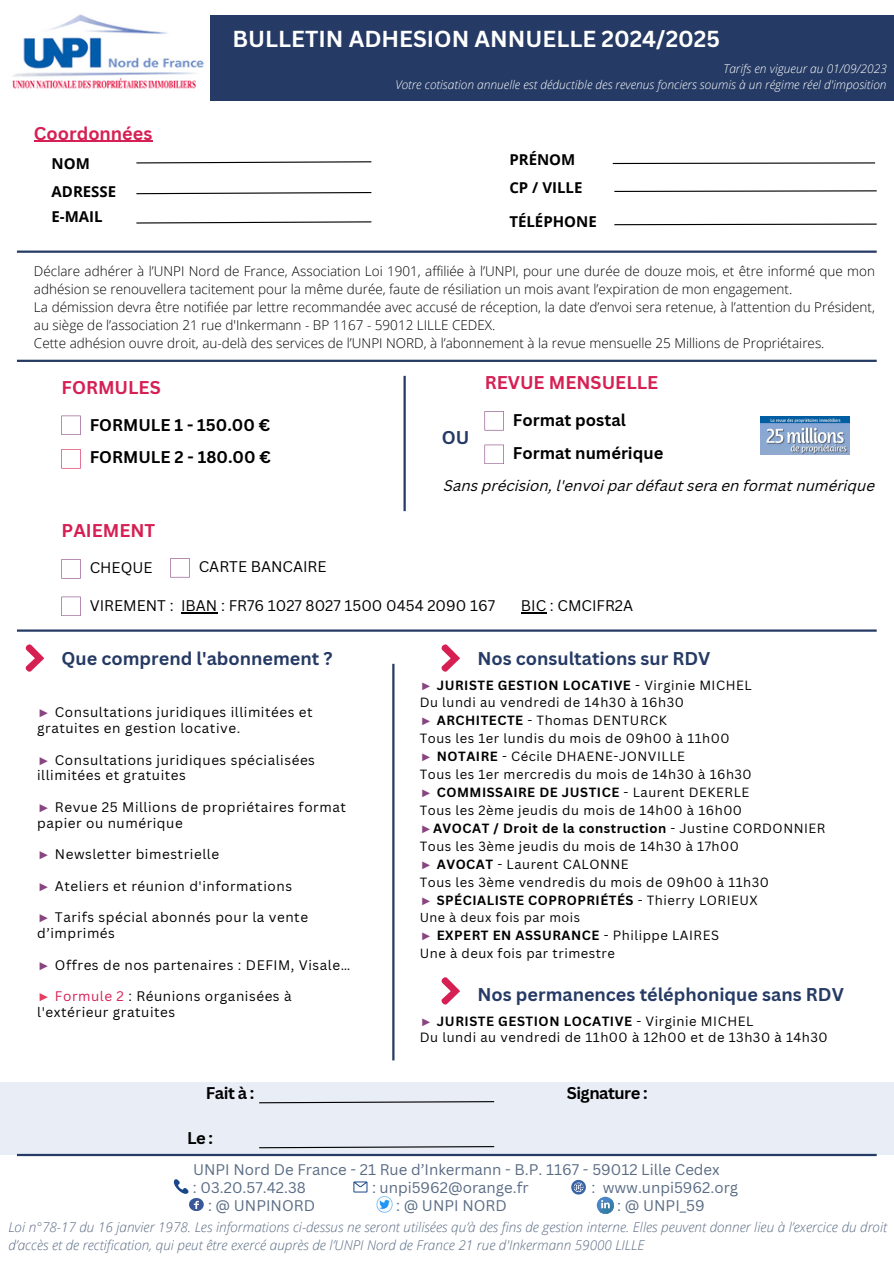
<style>
.page{position:relative;width:894px;height:1264px;background:#fff}
.page>*{position:absolute;margin:0;border:0;box-sizing:border-box;transform-origin:0 0}
.t1{font:700 22.5px "Canva Sans";color:#fff}
.t2{font:700 18px "Canva Sans";color:#253a64}
.t3{font:700 18px "Canva Sans";color:#d62054}
.t4{font:700 16.5px "Canva Sans";color:#000}
.t5{font:700 16.5px "Canva Sans";letter-spacing:-.03em;color:#000}
.t6{font:15px "Canva Sans";color:#5a6c84}
.t7{font:15px "Canva Sans";color:#000}
.t8{font:italic 15px "Canva Sans";color:#000}
.t9{font:700 15px "Open Sans";color:#000}
.t10{font:300 13.5px/18px "Open Sans";color:#000}
.t11{font:13.5px/15.8px "Canva Sans";letter-spacing:.04em;color:#000}
.t12{font:italic 300 13.5px/18px "Open Sans";color:#5a6c84}
.t13{font:13.05px "Canva Sans";letter-spacing:.04em;color:#000}
.t14{font:700 13.05px "Canva Sans";letter-spacing:.04em;color:#000}
.t15{font:12.6px "Canva Sans";letter-spacing:.04em;color:#000}
.t16{font:italic 300 12px "Open Sans";color:#fff}
.s1{font-family:"Liberation Serif";font-weight:400;color:#884580}
.s2{font-weight:400}
.s3{font-family:"Liberation Serif";color:#884580}
.s4{font-weight:700}
.s5{font-family:"Liberation Serif";color:#e93b5d}
.s6{color:#d62054}
</style>
<div class="page">
<div style="left:0;top:15px;width:893px;height:86px;background:#253a64"></div>
<svg style="left:61px;top:415px;width:20px;height:20px"></svg>
<svg style="left:61px;top:449px;width:20px;height:19px"></svg>
<hr style="left:17px;top:250px;width:859px;height:3px;background:#253a64">
<hr style="left:17px;top:360px;width:859px;height:2px;background:#253a64">
<hr style="left:17px;top:629px;width:859px;height:2px;background:#253a64">
<hr style="left:403px;top:376px;width:2px;height:135px;background:#253a64">
<img style="left:0;top:14px;width:209px;height:87px">
<svg style="left:612px;top:162px;width:263px;height:3px"></svg>
<svg style="left:614px;top:190px;width:263px;height:2px"></svg>
<svg style="left:614px;top:223px;width:263px;height:3px"></svg>
<svg style="left:136px;top:161px;width:236px;height:3px"></svg>
<svg style="left:136px;top:192px;width:236px;height:3px"></svg>
<svg style="left:136px;top:221px;width:236px;height:3px"></svg>
<svg style="left:484px;top:411px;width:20px;height:19px"></svg>
<svg style="left:484px;top:444px;width:20px;height:20px"></svg>
<img style="left:760px;top:416px;width:89px;height:39px">
<svg style="left:61px;top:559px;width:20px;height:19px"></svg>
<svg style="left:170px;top:558px;width:20px;height:19px"></svg>
<svg style="left:61px;top:596px;width:20px;height:20px"></svg>
<svg style="left:25px;top:644px;width:19px;height:28px"></svg>
<svg style="left:353px;top:1181px;width:14px;height:11px"></svg>
<svg style="left:596px;top:1196px;width:17px;height:17px"></svg>
<svg style="left:599px;top:1199px;width:15px;height:15px"></svg>
<img style="left:376px;top:1196px;width:16px;height:16px">
<svg style="left:173px;top:1179px;width:30px;height:31px"></svg>
<svg style="left:571px;top:1179px;width:14px;height:15px"></svg>
<hr style="left:34px;top:141px;width:118px;height:1px;background:#d62054">
<div style="left:0;top:1081px;width:893px;height:73px;background:#e8edf6"></div>
<hr style="left:181px;top:612px;width:36px;height:1px;background:#000">
<svg style="left:521px;top:612px;width:25px;height:1px"></svg>
<hr style="left:392px;top:663px;width:2px;height:397px;background:#253a64">
<svg style="left:441px;top:644px;width:18px;height:28px"></svg>
<hr style="left:17px;top:1153px;width:859px;height:3px;background:#253a64">
<svg style="left:441px;top:977px;width:18px;height:28px"></svg>
<svg style="left:259px;top:1101px;width:236px;height:2px"></svg>
<svg style="left:259px;top:1146px;width:236px;height:2px"></svg>
<p class="t1" style="left:232px;top:23px;width:489px">BULLETIN ADHESION ANNUELLE 2024/2025</p>
<p class="t3" style="left:34px;top:120px;width:120px">Coordonnées</p>
<p class="t9" style="left:52px;top:153px;width:40px">NOM</p>
<p class="t9" style="left:52px;top:181px;width:66px">ADRESSE</p>
<p class="t9" style="left:52px;top:206px;width:53px">E-MAIL</p>
<p class="t16" style="left:723px;top:60px;width:165px">Tarifs en vigueur au 01/09/2023</p>
<p class="t16" style="left:395px;top:76px;width:492px">Votre cotisation annuelle est déductible des revenus fonciers soumis à un régime réel d'imposition</p>
<p class="t9" style="left:509px;top:149px;width:67px">PRÉNOM</p>
<p class="t9" style="left:509px;top:177px;width:75px">CP / VILLE</p>
<p class="t9" style="left:509px;top:211px;width:89px">TÉLÉPHONE</p>
<p class="t10" style="left:34px;top:262px;width:842px">Déclare adhérer à l’UNPI Nord de France, Association Loi 1901, affiliée à l’UNPI, pour une durée de douze mois, et être informé que mon adhésion se renouvellera tacitement pour la même durée, faute de résiliation un mois avant l’expiration de mon engagement.</p>
<p class="t10" style="left:34px;top:298px;width:842px">La démission devra être notifiée par lettre recommandée avec accusé de réception, la date d’envoi sera retenue, à l’attention du Président, au siège de l’association 21 rue d'Inkermann - BP 1167 - 59012 LILLE CEDEX.</p>
<p class="t10" style="left:34px;top:334px;width:791px">Cette adhésion ouvre droit, au-delà des services de l’UNPI NORD, à l’abonnement à la revue mensuelle 25 Millions de Propriétaires.</p>
<p class="t3" style="left:62px;top:375px;width:101px">FORMULES</p>
<p class="t4" style="left:90px;top:413px;width:182px">FORMULE 1 - 150.00 €</p>
<p class="t4" style="left:90px;top:445px;width:183px">FORMULE 2 - 180.00 €</p>
<p class="t3" style="left:62px;top:518px;width:95px">PAIEMENT</p>
<p class="t2" style="left:442px;top:424px;width:29px">OU</p>
<p class="t3" style="left:484px;top:370px;width:175px">REVUE MENSUELLE</p>
<p class="t4" style="left:513px;top:408px;width:114px">Format postal</p>
<p class="t4" style="left:513px;top:441px;width:152px">Format numérique</p>
<p class="t8" style="left:443px;top:479px;width:432px">Sans précision, l'envoi par défaut sera en format numérique</p>
<p class="t7" style="left:199px;top:556px;width:129px">CARTE BANCAIRE</p>
<p class="t7" style="left:90px;top:595px;width:406px">VIREMENT : IBAN : FR76 1027 8027 1500 0454 2090 167</p>
<p class="t7" style="left:520px;top:595px;width:114px">BIC : CMCIFR2A</p>
<p class="t2" style="left:477px;top:645px;width:234px">Nos consultations sur RDV</p>
<p class="t14" style="left:419px;top:675px;width:333px"><span class="s1">►</span> JURISTE GESTION LOCATIVE <span class="s2">- Virginie MICHEL</span></p>
<p class="t13" style="left:419px;top:693px;width:265px">Du lundi au vendredi de 14h30 à 16h30</p>
<p class="t13" style="left:419px;top:711px;width:249px"><span class="s3">►</span> <span class="s4">ARCHITECTE</span> - Thomas DENTURCK</p>
<p class="t13" style="left:419px;top:729px;width:311px">Tous les 1er lundis du mois de 09h00 à 11h00</p>
<p class="t13" style="left:419px;top:747px;width:267px"><span class="s3">►</span> <span class="s4">NOTAIRE</span> - Cécile DHAENE-JONVILLE</p>
<p class="t13" style="left:419px;top:765px;width:333px">Tous les 1er mercredis du mois de 14h30 à 16h30</p>
<p class="t14" style="left:419px;top:783px;width:331px"><span class="s1">►</span> COMMISSAIRE DE JUSTICE <span class="s2">- Laurent DEKERLE</span></p>
<p class="t13" style="left:419px;top:801px;width:324px">Tous les 2ème jeudis du mois de 14h00 à 16h00</p>
<p class="t14" style="left:419px;top:819px;width:407px"><span class="s1">►</span>AVOCAT / Droit de la construction <span class="s2">- Justine CORDONNIER</span></p>
<p class="t13" style="left:419px;top:837px;width:321px">Tous les 3ème jeudis du mois de 14h30 à 17h00</p>
<p class="t13" style="left:419px;top:855px;width:210px"><span class="s3">►</span> <span class="s4">AVOCAT</span> - Laurent CALONNE</p>
<p class="t13" style="left:419px;top:873px;width:351px">Tous les 3ème vendredis du mois de 09h00 à 11h30</p>
<p class="t14" style="left:419px;top:891px;width:339px"><span class="s1">►</span> SPÉCIALISTE COPROPRIÉTÉS <span class="s2">- Thierry LORIEUX</span></p>
<p class="t15" style="left:419px;top:908px;width:162px">Une à deux fois par mois</p>
<p class="t14" style="left:419px;top:925px;width:301px"><span class="s1">►</span> EXPERT EN ASSURANCE <span class="s2">- Philippe LAIRES</span></p>
<p class="t13" style="left:419px;top:943px;width:197px">Une à deux fois par trimestre</p>
<p class="t2" style="left:477px;top:981px;width:368px">Nos permanences téléphonique sans RDV</p>
<p class="t14" style="left:419px;top:1012px;width:335px"><span class="s1">►</span> JURISTE GESTION LOCATIVE <span class="s2">- Virginie MICHEL</span></p>
<p class="t13" style="left:419px;top:1028px;width:409px">Du lundi au vendredi de 11h00 à 12h00 et de 13h30 à 14h30</p>
<p class="t7" style="left:90px;top:557px;width:64px">CHEQUE</p>
<p class="t2" style="left:62px;top:645px;width:272px">Que comprend l'abonnement ?</p>
<p class="t11" style="left:37px;top:704px;width:277px"><span class="s3">►</span> Consultations juridiques illimitées et gratuites en gestion locative.</p>
<p class="t11" style="left:37px;top:751px;width:279px"><span class="s3">►</span> Consultations juridiques spécialisées illimitées et gratuites</p>
<p class="t11" style="left:37px;top:798px;width:310px"><span class="s3">►</span> Revue 25 Millions de propriétaires format papier ou numérique</p>
<p class="t11" style="left:37px;top:846px;width:183px"><span class="s3">►</span> Newsletter bimestrielle</p>
<p class="t11" style="left:37px;top:877px;width:256px"><span class="s3">►</span> Ateliers et réunion d'informations</p>
<p class="t11" style="left:37px;top:909px;width:272px"><span class="s3">►</span> Tarifs spécial abonnés pour la vente d’imprimés</p>
<p class="t11" style="left:37px;top:956px;width:314px"><span class="s3">►</span> Offres de nos partenaires : DEFIM, Visale…</p>
<p class="t11" style="left:37px;top:987px;width:256px"><span class="s5">►</span> <span class="s6">Formule 2</span> : Réunions organisées à l'extérieur gratuites</p>
<p class="t4" style="left:206px;top:1081px;width:50px">Fait à :</p>
<p class="t5" style="left:566px;top:1081px;width:82px">Signature :</p>
<p class="t4" style="left:187px;top:1126px;width:28px">Le:</p>
<p class="t6" style="left:193px;top:1158px;width:528px">UNPI Nord De France - 21 Rue d’Inkermann - B.P. 1167 - 59012 Lille Cedex</p>
<p class="t6" style="left:193px;top:1176px;width:114px">: 03.20.57.42.38</p>
<p class="t6" style="left:372px;top:1176px;width:158px">: unpi5962@orange.fr</p>
<p class="t6" style="left:591px;top:1176px;width:148px">: www.unpi5962.org</p>
<p class="t6" style="left:208px;top:1194px;width:109px">: @ UNPINORD</p>
<p class="t6" style="left:396px;top:1194px;width:112px">: @ UNPI NORD</p>
<p class="t6" style="left:617px;top:1194px;width:89px">: @ UNPI_59</p>
<p class="t12" style="left:8px;top:1218px;width:880px">Loi n°78-17 du 16 janvier 1978. Les informations ci-dessus ne seront utilisées qu’à des fins de gestion interne. Elles peuvent donner lieu à l’exercice du droit d’accès et de rectification, qui peut être exercé auprès de l’UNPI Nord de France 21 rue d'Inkermann 59000 LILLE</p>
</div>
